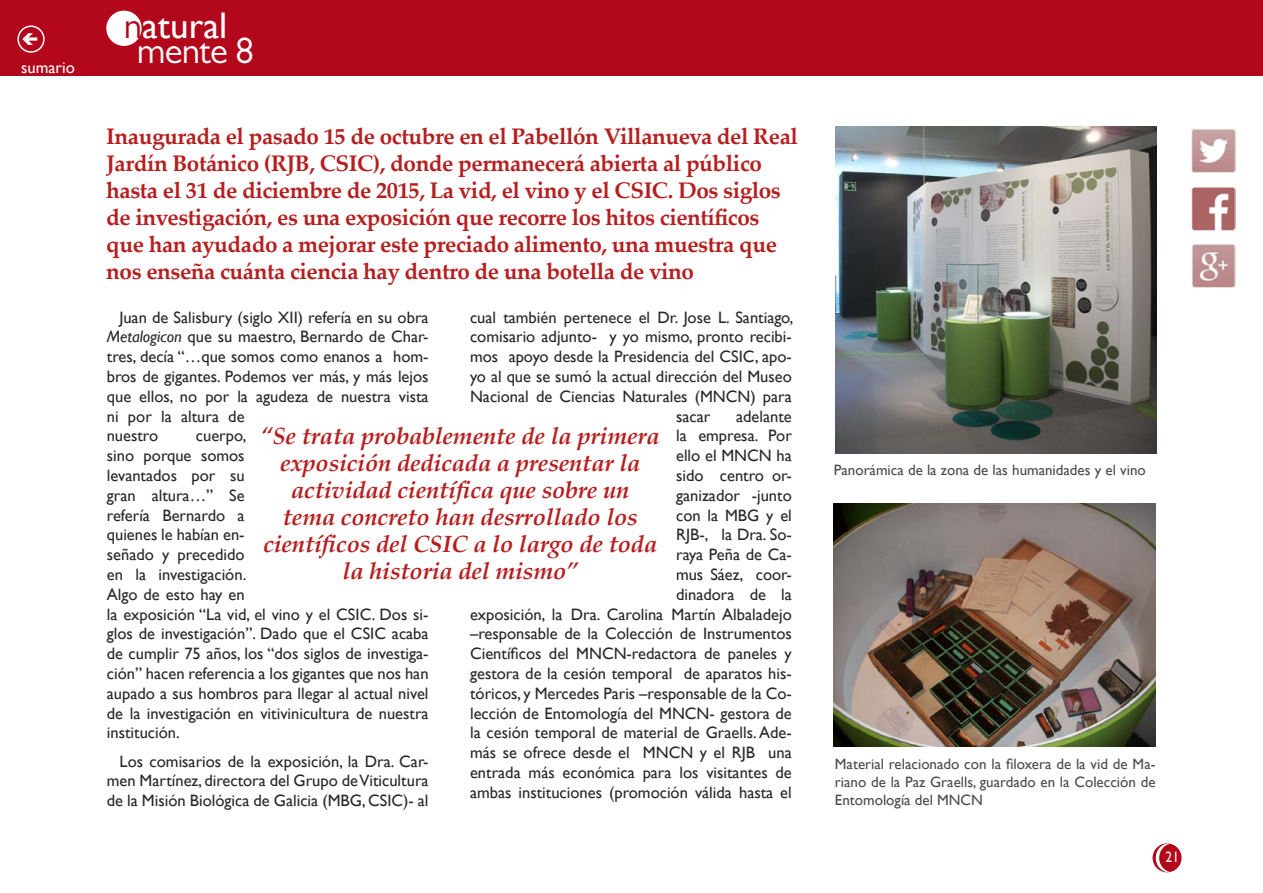
<style>
.page{position:relative;width:1263px;height:893px;background:#fff}
.page>*{position:absolute;margin:0;border:0;box-sizing:border-box;transform-origin:0 0}
.t1{font:37.05px "Gill Sans";color:#fff}
.t2{font:37.05px "Gill Sans MT Pro";letter-spacing:-.02em;color:#fff}
.t3{font:italic 700 24px/27px "Palatino";letter-spacing:-.01em;color:#b61f1f;text-align:center}
.t4{font:700 22.5px/27px "Palatino Linotype";letter-spacing:-.02em;color:#b61f1f}
.t5{font:16.5px/19.8px "Gill Sans";color:#282829}
.t6{font:16.5px "Gill Sans";color:#fff}
.t7{font:15px/18px "Gill Sans";color:#4b4b4d;text-align:justify}
.t8{font:15px "Gill Sans";color:#fff;scale:.9 1}
.s1{font-family:"Gill Sans MT Pro";color:#b3071b}
.s2{font-style:italic}
</style>
<div class="page">
<div style="left:1153px;top:844px;width:28px;height:28px;background:#b3071b;border-radius:50%"></div>
<div style="left:1152px;top:843px;width:29px;height:29px;border:2px solid #b3071b;border-radius:50%"></div>
<div style="left:0;top:0;width:1263px;height:76px;background:#b3071b"></div>
<div style="left:107px;top:11px;width:34px;height:34px;background:#fff;border-radius:50%"></div>
<div style="left:106px;top:11px;width:36px;height:35px;border:2px solid #fff;border-radius:50%"></div>
<svg style="left:1156px;top:843px;width:15px;height:29px"></svg>
<div style="left:17px;top:26px;width:28px;height:27px;border:2px solid #fff;border-radius:50%"></div>
<img style="left:1191px;top:187px;width:44px;height:43px">
<img style="left:1191px;top:129px;width:44px;height:44px">
<img style="left:1191px;top:244px;width:44px;height:44px">
<img style="left:835px;top:127px;width:321px;height:327px">
<img style="left:834px;top:504px;width:321px;height:242px">
<p class="t6" style="left:21px;top:58px;width:55px">sumario</p>
<h1 class="t1" style="left:124px;top:4px;width:105px"><span class="s1">n</span>atural</h1>
<h1 class="t2" style="left:137px;top:28px;width:119px">mente 8</h1>
<p class="t4" style="left:106px;top:122px;width:693px">Inaugurada el pasado 15 de octubre en el Pabellón Villanueva del Real Jardín Botánico (RJB, CSIC), donde permanecerá abierta al público hasta el 31 de diciembre de 2015, La vid, el vino y el CSIC. Dos siglos de investigación, es una exposición que recorre los hitos científicos que han ayudado a mejorar este preciado alimento, una muestra que nos enseña cuánta ciencia hay dentro de una botella de vino</p>
<p class="t5" style="left:107px;top:307px;width:323px;text-indent:13px">Juan de Salisbury (siglo XII) refería en su obra <span class="s2">Metalogicon</span> que su maestro, Bernardo de Char&shy;tres, decía “…que somos como enanos a hom&shy;bros de gigantes. Podemos ver más, y más lejos que ellos, no por la agudeza de nuestra vista ni por la altura de<br>nuestro</p>
<p class="t5" style="left:470px;top:307px;width:325px">cual también pertenece el Dr. Jose L. Santiago,</p>
<p class="t5" style="left:470px;top:327px;width:323px">comisario adjunto- y yo mismo, pronto recibi-</p>
<p class="t5" style="left:470px;top:347px;width:323px">mos apoyo desde la Presidencia del CSIC, apo-</p>
<p class="t5" style="left:470px;top:367px;width:323px">yo al que se sumó la actual dirección del Museo</p>
<p class="t5" style="left:470px;top:387px;width:323px">Nacional de Ciencias Naturales (MNCN) para</p>
<p class="t5" style="left:676px;top:406px;width:36px">sacar</p>
<p class="t5" style="left:470px;top:406px;width:323px;text-align:right">adelante<br>la empresa. Por<br>ello el MNCN ha<br>sido centro or-<br>ganizador -junto<br>con la MBG y el<br>RJB-, la Dra. So-<br>raya Peña de Ca-<br>mus Sáez, coor-<br>dinadora de la<br>exposición, la Dra. Carolina Martín Albaladejo –responsable de la Colección de Instrumentos<br>Científicos del MNCN-redactora de paneles y gestora de la cesión temporal de aparatos his&shy;tóricos, y Mercedes Paris –responsable de la Co&shy;lección de Entomología del MNCN- gestora de la cesión temporal de material de Graells. Ade&shy;más se ofrece desde el MNCN y el RJB una entrada más económica para los visitantes de ambas instituciones (promoción válida hasta el</p>
<h2 class="t3" style="left:261px;top:422px;width:401px">“Se trata probablemente de la primera exposición dedicada a presentar la actividad científica que sobre un<br>tema concreto han desrrollado los científicos del CSIC a lo largo de toda la historia del mismo”</h2>
<p class="t5" style="left:107px;top:426px;width:323px;text-indent:89px">cuerpo,<br>sino porque somos<br>levantados por su<br>gran altura…” Se<br>refería Bernardo a<br>quienes le habían en-<br>señado y precedido<br>en la investigación.<br>Algo de esto hay en<br>la exposición “La vid, el vino y el CSIC. Dos si&shy;glos de investigación”. Dado que el CSIC acaba de cumplir 75 años, los “dos siglos de investiga&shy;ción” hacen referencia a los gigantes que nos han aupado a sus hombros para llegar al actual nivel de la investigación en vitivinicultura de nuestra institución.</p>
<p class="t5" style="left:107px;top:751px;width:323px;text-align:justify;text-indent:13px">Los comisarios de la exposición, la Dra. Car&shy;men Martínez, directora del Grupo de Viticultura de la Misión Biológica de Galicia (MBG, CSIC)- al</p>
<p class="t7" style="left:834px;top:461px;width:313px">Panorámica de la zona de las humanidades y el vino</p>
<p class="t7" style="left:835px;top:755px;width:322px">Material relacionado con la filoxera de la vid de Ma&shy;riano de la Paz Graells, guardado en la Colección de Entomología del MNCN</p>
<p class="t8" style="left:1165px;top:849px;width:16px">21</p>
</div>
